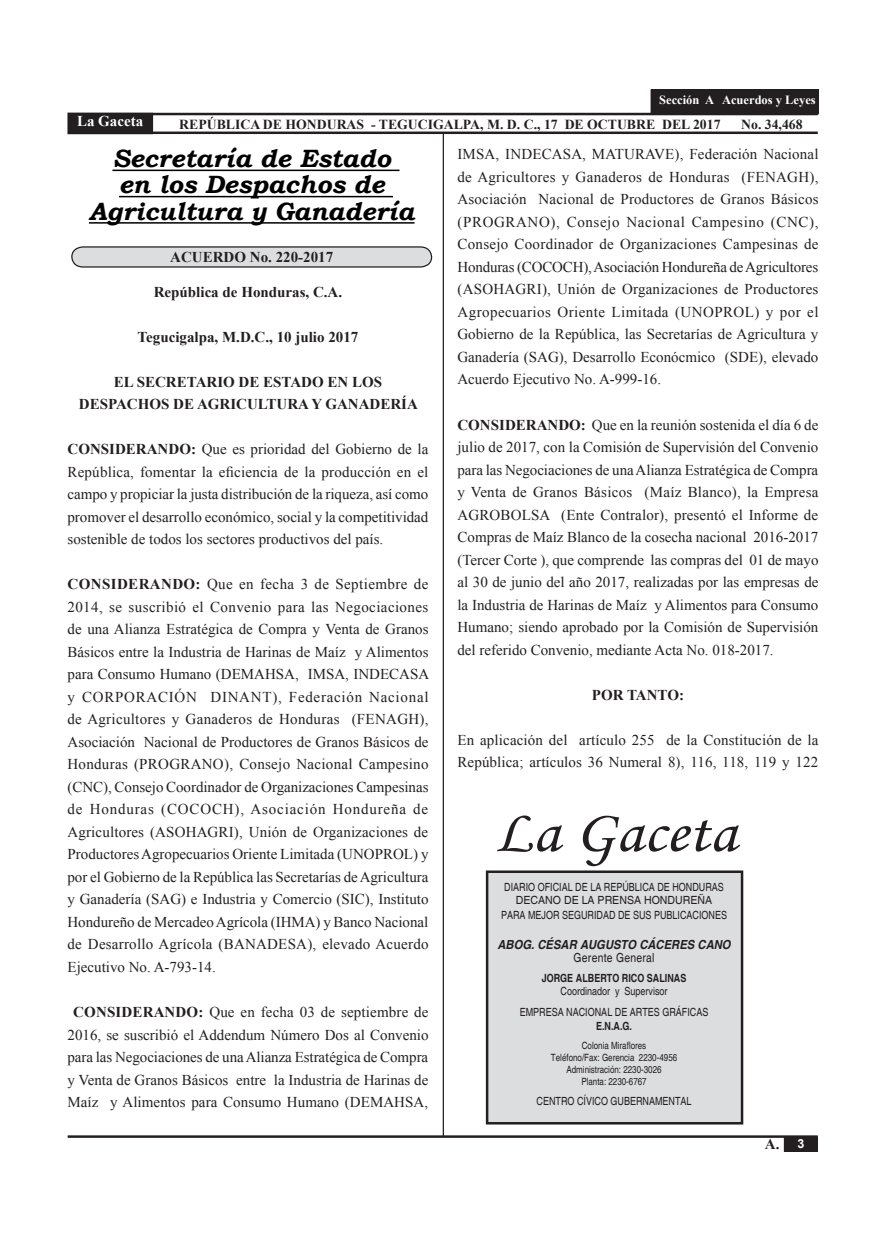
<style>
.page{position:relative;width:886px;height:1241px;background:#fff}
.page>*{position:absolute;margin:0;border:0;box-sizing:border-box;transform-origin:0 0}
.t1{font:60px "Monotype Corsiva";color:#231f20;scale:1.1 1}
.t2{font:italic 700 25px/26.2px "Bookman Old Style";color:#000;text-align:center}
.t3{font:15px/22.5px "Times New Roman";color:#231f20;text-align:justify}
.t4{font:700 15px "Times New Roman";color:#231f20}
.t5{font:700 15px "Times New Roman";color:#fff}
.t6{font:700 13.75px "Times New Roman";color:#231f20}
.t7{font:italic 700 12.5px "Helvetica";color:#231f20;scale:.9 1}
.t8{font:700 12.5px "Times New Roman";color:#fff}
.t9{font:12.5px "Helvetica";letter-spacing:.025em;color:#231f20;scale:.83 1}
.t10{font:700 12.5px "Arial";color:#fff}
.t11{font:11.25px "Helvetica";color:#231f20;scale:.8 1}
.t12{font:700 11.25px "Helvetica";color:#231f20;scale:.8 1}
.t13{font:11.25px "Helvetica";color:#231f20;scale:.94 1}
.t14{font:10px "Helvetica";color:#231f20;scale:.8 1}
.s1{font-weight:700}
</style>
<div class="page">
<div style="left:784px;top:1136px;width:33px;height:15px;background:#231f20"></div>
<div style="left:68px;top:113px;width:85px;height:21px;background:#231f20"></div>
<hr style="left:153px;top:131px;width:665px;height:3px;background:#231f20">
<hr style="left:153px;top:113px;width:665px;height:2px;background:#231f20">
<hr style="left:68px;top:1135px;width:750px;height:2px;background:#231f20">
<div style="left:651px;top:90px;width:167px;height:24px;background:#231f20"></div>
<hr style="left:443px;top:133px;width:1px;height:1002px;background:#231f20">
<hr style="left:112px;top:169px;width:287px;height:2px;background:#000">
<hr style="left:119px;top:196px;width:274px;height:1px;background:#000">
<hr style="left:89px;top:222px;width:325px;height:1px;background:#000">
<svg style="left:71px;top:246px;width:362px;height:22px;background:#c7c8ca"></svg>
<div style="left:487px;top:871px;width:255px;height:252px;background:#dcdddf"></div>
<div style="left:486px;top:870px;width:257px;height:254px;border:2px solid #231f20"></div>
<p class="t8" style="left:659px;top:92px;width:158px">Sección A Acuerdos y Leyes</p>
<p class="t5" style="left:77px;top:110px;width:68px">La Gaceta</p>
<p class="t6" style="left:179px;top:114px;width:128px">REPÚBLICA DE HONDURA</p>
<p class="t6" style="left:357px;top:114px;width:365px">S - TEGUCIGALPA, M. D. C., 17 DE OCTUBRE DEL 2017</p>
<p class="t6" style="left:741px;top:114px;width:63px">No. 34,468</p>
<p class="t2" style="left:89px;top:145px;width:327px">Secretaría de Estado<br>en los Despachos de<br>Agricultura y Ganadería</p>
<p class="t4" style="left:170px;top:246px;width:164px">acuerdo no. 220-2017</p>
<p class="t4" style="left:154px;top:281px;width:190px">República de Honduras, C.A.</p>
<p class="t4" style="left:138px;top:326px;width:222px">Tegucigalpa, M.D.C., 10 julio 2017</p>
<p class="t4" style="left:114px;top:371px;width:43px">EL SECRE</p>
<p class="t4" style="left:187px;top:371px;width:116px">TARIO DE ESTADO</p>
<p class="t4" style="left:327px;top:371px;width:56px">EN LOS</p>
<p class="t4" style="left:79px;top:393px;width:210px">DE SPACHOS DE AGRICULTURA</p>
<p class="t4" style="left:311px;top:393px;width:38px">Y GANADER</p>
<p class="t4" style="left:401px;top:393px;width:18px">ÍA</p>
<p class="t4" style="left:68px;top:438px;width:12px">CON</p>
<p class="t4" style="left:101px;top:438px;width:26px">SIDERANDO</p>
<p class="t3" style="left:457px;top:143px;width:363px">IMSA, INDECASA, MATURAVE), Federación Nacional de Agricultores y Ganaderos de Honduras (FENAGH), Asociación Nacional de Productores de Granos Básicos (PROGRANO), Consejo Nacional Campesino (CNC), Consejo Coordinador de Organizaciones Campesinas de Honduras (COCOCH), Asociación Hondureña de Agricultores (ASOHAGRI), Unión de Organizaciones de Productores Agropecuarios Oriente Limitada (UNOPROL) y por el Gobierno de la República, las Secretarías de Agricultura y Ganadería (SAG), Desarrollo Econócmico (SDE), elevado Acuerdo Ejecutivo No. A-999-16.</p>
<p class="t4" style="left:457px;top:414px;width:12px">CON</p>
<p class="t4" style="left:491px;top:414px;width:26px">SIDERANDO</p>
<p class="t3" style="left:457px;top:413px;width:363px;text-indent:123px"><span class="s1">:</span> Que en la reunión sostenida el día 6 de julio de 2017, con la Comisión de Supervisión del Convenio para las Negociaciones de una Alianza Estratégica de Compra y Venta de Granos Básicos (Maíz Blanco), la Empresa AGROBOLSA (Ente Contralor), presentó el Informe de Compras de Maíz Blanco de la cosecha nacional 2016-2017 (Tercer Corte ), que comprende las compras del 01 de mayo al 30 de junio del año 2017, realizadas por las empresas de la Industria de Harinas de Maíz y Alimentos para Consumo Humano; siendo aprobado por la Comisión de Supervisión del referido Convenio, mediante Acta No. 018-2017.</p>
<p class="t4" style="left:592px;top:684px;width:94px">POR TANTO:</p>
<p class="t3" style="left:457px;top:728px;width:363px">En aplicación del artículo 255 de la Constitución de la<br>República; artículos 36 Numeral 8), 116, 118, 119 y 122</p>
<p class="t3" style="left:68px;top:437px;width:362px;text-indent:124px"><span class="s1">:</span> Que es prioridad del Gobierno de la República, fomentar la eficiencia de la producción en el campo y propiciar la justa distribución de la riqueza, así como promover el desarrollo económico, social y la competitividad sostenible de todos los sectores productivos del país.</p>
<p class="t4" style="left:68px;top:573px;width:13px">CON</p>
<p class="t4" style="left:102px;top:573px;width:28px">SIDERANDO</p>
<p class="t3" style="left:68px;top:572px;width:363px;text-indent:128px"><span class="s1">:</span> Que en fecha 3 de Septiembre de 2014, se suscribió el Convenio para las Negociaciones de una Alianza Estratégica de Compra y Venta de Granos Básicos entre la Industria de Harinas de Maíz y Alimentos para Consumo Humano (DEMAHSA, IMSA, INDECASA y CORPORACIÓN DINANT), Federación Nacional de Agricultores y Ganaderos de Honduras (FENAGH), Asociación Nacional de Productores de Granos Básicos de Honduras (PROGRANO), Consejo Nacional Campesino (CNC), Consejo Coordinador de Organizaciones Campesinas de Honduras (COCOCH), Asociación Hondureña de Agricultores (ASOHAGRI), Unión de Organizaciones de Productores Agropecuarios Oriente Limitada (UNOPROL) y por el Gobierno de la República las Secretarías de Agricultura y Ganadería (SAG) e Industria y Comercio (SIC), Instituto Hondureño de Mercadeo Agrícola (IHMA) y Banco Nacional de Desarrollo Agrícola (BANADESA), elevado Acuerdo Ejecutivo No. A-793-14.</p>
<p class="t4" style="left:73px;top:1001px;width:12px">CON</p>
<p class="t4" style="left:107px;top:1001px;width:27px">SIDERANDO</p>
<p class="t1" style="left:494px;top:795px;width:222px">La Gaceta</p>
<p class="t11" style="left:504px;top:880px;width:276px">DIARIO OFICIAL DE LA REPÚBLICA DE HONDURAS</p>
<p class="t13" style="left:516px;top:893px;width:103px">DECANO de la Prensa</p>
<p class="t13" style="left:644px;top:893px;width:18px">Hondure</p>
<p class="t13" style="left:697px;top:893px;width:16px">ña</p>
<p class="t11" style="left:501px;top:908px;width:284px">PARA MEJOR SEGURIDAD DE SUS PUBLICACIONES</p>
<p class="t7" style="left:497px;top:937px;width:261px">ABOG. CÉSAR AUGUSTO CÁCERES CANO</p>
<p class="t9" style="left:574px;top:949px;width:99px">Gerente General</p>
<p class="t12" style="left:542px;top:970px;width:182px">JORGE ALBERTO RICO SALINAS</p>
<p class="t11" style="left:560px;top:984px;width:135px">Coordinador y Supervisor</p>
<p class="t11" style="left:520px;top:1005px;width:237px">EMPRESA NACIONAL DE ARTES GRÁFICAS</p>
<p class="t12" style="left:596px;top:1018px;width:47px">E.N.A.G.</p>
<p class="t14" style="left:582px;top:1039px;width:82px">Colonia Miraflores</p>
<p class="t14" style="left:551px;top:1051px;width:159px">Teléfono/Fax: Gerencia 2230-4956</p>
<p class="t14" style="left:566px;top:1063px;width:120px">Administración: 2230-3026</p>
<p class="t14" style="left:581px;top:1075px;width:83px">Planta: 2230-6767</p>
<p class="t11" style="left:536px;top:1094px;width:195px">CENTRO CÍVICO GUBERNAMENTAL</p>
<p class="t3" style="left:68px;top:1000px;width:362px;text-indent:131px"><span class="s1">:</span> Que en fecha 03 de septiembre de 2016, se suscribió el Addendum Número Dos al Convenio para las Negociaciones de una Alianza Estratégica de Compra y Venta de Granos Básicos entre la Industria de Harinas de Maíz y Alimentos para Consumo Humano (DEMAHSA,</p>
<p class="t4" style="left:765px;top:1133px;width:16px">A.</p>
<p class="t10" style="left:797px;top:1134px;width:8px">3</p>
</div>
